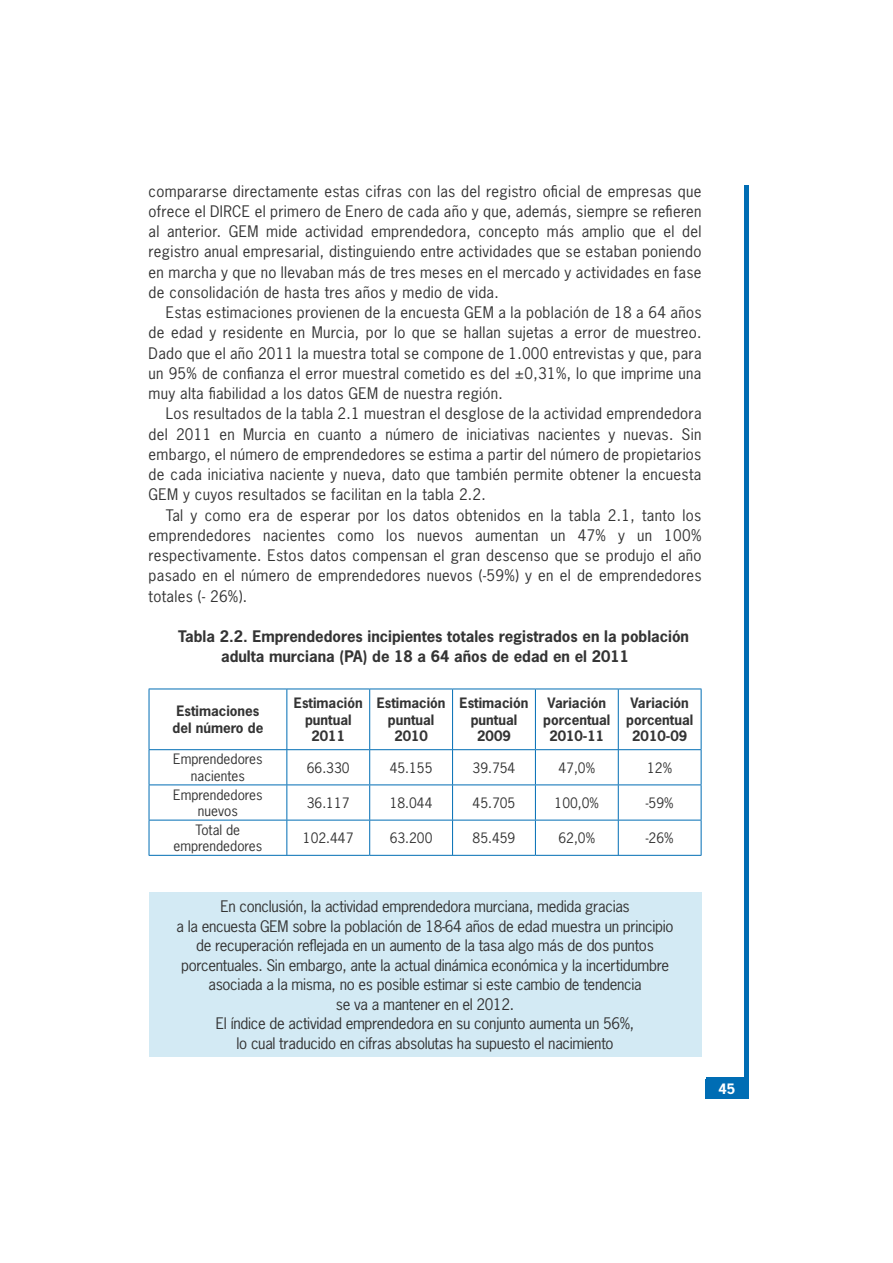
<style>
.page{position:relative;width:893px;height:1263px;background:#fff}
.page>*{position:absolute;margin:0;border:0;box-sizing:border-box;transform-origin:0 0}
.t1{font:15px/20.2px "News Gothic Std";letter-spacing:.02em;color:#343434;text-align:justify}
.t2{font:15px/19.5px "News Gothic";letter-spacing:-.02em;color:#343434;text-align:center}
.t3{font:700 15px/20.2px "News Gothic Std";color:#343434}
.t4{font:13.5px/16.2px "News Gothic Std";color:#343434;text-align:center}
.t5{font:700 13.5px/16.2px "News Gothic Std";color:#343434;text-align:center}
.t6{font:700 13.5px "News Gothic Std";color:#fff}
</style>
<div class="page">
<hr style="left:744px;top:185px;width:4px;height:893px;background:#006db4">
<div style="left:706px;top:1078px;width:42px;height:21px;background:#006db4"></div>
<div style="left:705px;top:1079px;width:43px;height:20px;background:#006db4"></div>
<hr style="left:149px;top:749px;width:221px;height:1px;background:#006db4">
<hr style="left:370px;top:749px;width:165px;height:1px;background:#006db4">
<hr style="left:535px;top:749px;width:166px;height:1px;background:#006db4">
<hr style="left:149px;top:785px;width:221px;height:1px;background:#006db4">
<hr style="left:370px;top:785px;width:165px;height:1px;background:#006db4">
<hr style="left:535px;top:785px;width:166px;height:1px;background:#006db4">
<hr style="left:149px;top:820px;width:221px;height:1px;background:#006db4">
<hr style="left:370px;top:820px;width:165px;height:1px;background:#006db4">
<hr style="left:535px;top:820px;width:166px;height:1px;background:#006db4">
<hr style="left:149px;top:689px;width:138px;height:1px;background:#006db4">
<hr style="left:149px;top:689px;width:1px;height:60px;background:#006db4">
<hr style="left:287px;top:689px;width:83px;height:1px;background:#006db4">
<hr style="left:286px;top:689px;width:1px;height:60px;background:#006db4">
<hr style="left:370px;top:689px;width:82px;height:1px;background:#006db4">
<hr style="left:369px;top:689px;width:1px;height:60px;background:#006db4">
<hr style="left:452px;top:689px;width:83px;height:1px;background:#006db4">
<hr style="left:452px;top:689px;width:1px;height:60px;background:#006db4">
<hr style="left:535px;top:689px;width:83px;height:1px;background:#006db4">
<hr style="left:535px;top:689px;width:1px;height:60px;background:#006db4">
<hr style="left:618px;top:689px;width:83px;height:1px;background:#006db4">
<hr style="left:618px;top:689px;width:1px;height:60px;background:#006db4">
<hr style="left:701px;top:689px;width:1px;height:60px;background:#006db4">
<hr style="left:149px;top:750px;width:1px;height:35px;background:#006db4">
<hr style="left:286px;top:750px;width:1px;height:35px;background:#006db4">
<hr style="left:369px;top:750px;width:1px;height:35px;background:#006db4">
<hr style="left:452px;top:750px;width:1px;height:35px;background:#006db4">
<hr style="left:535px;top:750px;width:1px;height:35px;background:#006db4">
<hr style="left:618px;top:750px;width:1px;height:35px;background:#006db4">
<hr style="left:701px;top:750px;width:1px;height:35px;background:#006db4">
<hr style="left:149px;top:785px;width:1px;height:35px;background:#006db4">
<hr style="left:286px;top:785px;width:1px;height:35px;background:#006db4">
<hr style="left:369px;top:785px;width:1px;height:35px;background:#006db4">
<hr style="left:452px;top:785px;width:1px;height:35px;background:#006db4">
<hr style="left:535px;top:785px;width:1px;height:35px;background:#006db4">
<hr style="left:618px;top:785px;width:1px;height:35px;background:#006db4">
<hr style="left:701px;top:785px;width:1px;height:35px;background:#006db4">
<hr style="left:149px;top:820px;width:1px;height:35px;background:#006db4">
<hr style="left:286px;top:820px;width:1px;height:35px;background:#006db4">
<hr style="left:369px;top:820px;width:1px;height:35px;background:#006db4">
<hr style="left:452px;top:820px;width:1px;height:35px;background:#006db4">
<hr style="left:535px;top:820px;width:1px;height:35px;background:#006db4">
<hr style="left:618px;top:820px;width:1px;height:35px;background:#006db4">
<hr style="left:701px;top:820px;width:1px;height:35px;background:#006db4">
<hr style="left:149px;top:855px;width:221px;height:1px;background:#006db4">
<hr style="left:370px;top:855px;width:165px;height:1px;background:#006db4">
<hr style="left:535px;top:855px;width:166px;height:1px;background:#006db4">
<div style="left:149px;top:892px;width:552px;height:165px;background:#d3eaf4"></div>
<p class="t1" style="left:149px;top:182px;width:554px">compararse directamente estas cifras con las del registro oficial de empresas que ofrece el DIRCE el primero de Enero de cada año y que, además, siempre se refieren al anterior. GEM mide actividad emprendedora, concepto más amplio que el del registro anual empresarial, distinguiendo entre actividades que se estaban poniendo en marcha y que no llevaban más de tres meses en el mercado y actividades en fase de consolidación de hasta tres años y medio de vida.</p>
<p class="t1" style="left:149px;top:303px;width:554px;text-indent:17px">Estas estimaciones provienen de la encuesta GEM a la población de 18 a 64 años de edad y residente en Murcia, por lo que se hallan sujetas a error de muestreo.<br>Dado que el año 2011 la muestra total se compone de 1.000 entrevistas y que, para un 95% de confianza el error muestral cometido es del ±0,31%, lo que imprime una muy alta fiabilidad a los datos GEM de nuestra región.</p>
<p class="t1" style="left:149px;top:405px;width:554px;text-indent:17px">Los resultados de la tabla 2.1 muestran el desglose de la actividad emprendedora del 2011 en Murcia en cuanto a número de iniciativas nacientes y nuevas. Sin embargo, el número de emprendedores se estima a partir del número de propietarios de cada iniciativa naciente y nueva, dato que también permite obtener la encuesta GEM y cuyos resultados se facilitan en la tabla 2.2.</p>
<p class="t1" style="left:149px;top:506px;width:554px;text-indent:17px">Tal y como era de esperar por los datos obtenidos en la tabla 2.1, tanto los emprendedores nacientes como los nuevos aumentan un 47% y un 100% respectivamente. Estos datos compensan el gran descenso que se produjo el año pasado en el número de emprendedores nuevos (-59%) y en el de emprendedores totales (- 26%).</p>
<p class="t3" style="left:221px;top:627px;width:469px;text-indent:-43px">Tabla 2.2. Emprendedores incipientes totales registrados en la población adulta murciana (PA) de 18 a 64 años de edad en el 2011</p>
<p class="t5" style="left:172px;top:704px;width:92px;text-align:left">Estimaciones del número de</p>
<p class="t5" style="left:294px;top:696px;width:70px">Estimación puntual<br>2011</p>
<p class="t5" style="left:377px;top:696px;width:70px">Estimación puntual<br>2010</p>
<p class="t5" style="left:460px;top:696px;width:70px">Estimación puntual<br>2009</p>
<p class="t5" style="left:543px;top:696px;width:69px">Variación porcentual<br>2010-11</p>
<p class="t5" style="left:626px;top:696px;width:69px">Variación porcentual<br>2010-09</p>
<p class="t4" style="left:173px;top:752px;width:91px">Emprendedores nacientes</p>
<p class="t4" style="left:307px;top:760px;width:44px">66.330</p>
<p class="t4" style="left:390px;top:760px;width:44px">45.155</p>
<p class="t4" style="left:472px;top:760px;width:44px">39.754</p>
<p class="t4" style="left:558px;top:760px;width:38px">47,0%</p>
<p class="t4" style="left:647px;top:760px;width:26px">12%</p>
<p class="t4" style="left:173px;top:788px;width:91px">Emprendedores nuevos</p>
<p class="t4" style="left:307px;top:796px;width:44px">36.117</p>
<p class="t4" style="left:390px;top:796px;width:44px">18.044</p>
<p class="t4" style="left:472px;top:796px;width:44px">45.705</p>
<p class="t4" style="left:555px;top:796px;width:46px">100,0%</p>
<p class="t4" style="left:646px;top:796px;width:29px">-59%</p>
<p class="t4" style="left:173px;top:823px;width:90px">Total de emprendedores</p>
<p class="t4" style="left:303px;top:831px;width:52px">102.447</p>
<p class="t4" style="left:390px;top:831px;width:44px">63.200</p>
<p class="t4" style="left:472px;top:831px;width:44px">85.459</p>
<p class="t4" style="left:558px;top:831px;width:38px">62,0%</p>
<p class="t4" style="left:646px;top:831px;width:29px">-26%</p>
<p class="t2" style="left:177px;top:898px;width:498px">En conclusión, la actividad emprendedora murciana, medida gracias<br>a la encuesta GEM sobre la población de 18-64 años de edad muestra un principio de recuperación reflejada en un aumento de la tasa algo más de dos puntos porcentuales. Sin embargo, ante la actual dinámica económica y la incertidumbre asociada a la misma, no es posible estimar si este cambio de tendencia<br>se va a mantener en el 2012.<br>El índice de actividad emprendedora en su conjunto aumenta un 56%,<br>lo cual traducido en cifras absolutas ha supuesto el nacimiento</p>
<p class="t6" style="left:718px;top:1084px;width:18px">45</p>
</div>
